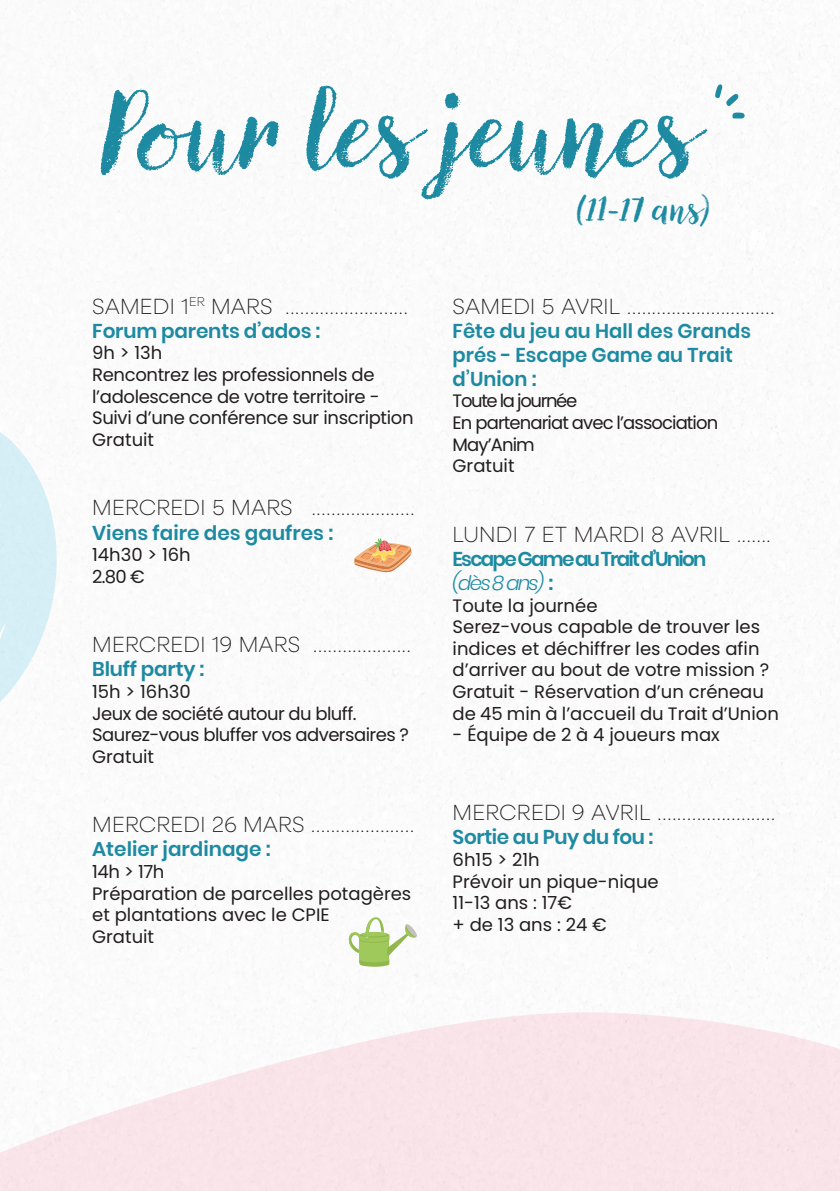
<style>
.page{position:relative;width:840px;height:1191px;background:#fff}
.page>*{position:absolute;margin:0;border:0;box-sizing:border-box;transform-origin:0 0}
.t1{font:110px "Canvas Script";color:#1e8da5}
.t2{font:36px "Canvas Script";color:#1e8da5}
.t3{font:200 22px "Neulis Cursive";letter-spacing:.01em;color:#231f20}
.t4{font:600 20px/24px "Poppins";color:#1e8da5}
.t5{font:600 20px/24px "Poppins";letter-spacing:-.09em;color:#1e8da5}
.t6{font:600 20px "Poppins";letter-spacing:-.02em;color:#1e8da5}
.t7{font:18px/21.6px "Poppins";color:#231f20}
.t8{font:18px/21.6px "Poppins";letter-spacing:-.02em;color:#231f20}
.t9{font:18px/21.6px "Poppins";letter-spacing:-.03em;color:#231f20}
.t10{font:18px/21.6px "Poppins";letter-spacing:-.05em;color:#231f20}
.s1{font-weight:300;font-style:italic}
</style>
<div class="page">
<img style="left:0;top:0;width:839px;height:1012px">
<svg style="left:0;top:1012px;width:839px;height:179px;fill:#f9e4ea"></svg>
<svg style="left:0;top:404px;width:58px;height:326px"></svg>
<svg style="left:353px;top:538px;width:59px;height:34px"></svg>
<svg style="left:347px;top:914px;width:70px;height:52px"></svg>
<h1 class="t1" style="left:104px;top:62px;width:595px">Pour les jeunes</h1>
<h2 class="t2" style="left:577px;top:186px;width:135px">(11-17 ans)</h2>
<p class="t3" style="left:92px;top:291px;width:317px">SAMEDI 1<sup>ER</sup> MARS .........................</p>
<p class="t4" style="left:92px;top:319px;width:229px">Forum parents d’ados :</p>
<p class="t8" style="left:92px;top:342px;width:323px">9h &gt; 13h<br>Rencontrez les professionnels de l’adolescence de votre territoire -<br>Suivi d’une conférence sur inscription<br>Gratuit</p>
<p class="t3" style="left:92px;top:493px;width:324px">MERCREDI 5 MARS .....................</p>
<p class="t4" style="left:92px;top:520px;width:242px">Viens faire des gaufres :</p>
<p class="t7" style="left:92px;top:544px;width:100px">14h30 &gt; 16h<br>2.80 €</p>
<p class="t3" style="left:92px;top:629px;width:320px">MERCREDI 19 MARS ....................</p>
<p class="t4" style="left:92px;top:657px;width:114px">Bluff party :</p>
<p class="t9" style="left:92px;top:681px;width:318px">15h &gt; 16h30<br>Jeux de société autour du bluff.<br>Saurez-vous bluffer vos adversaires ?<br>Gratuit</p>
<p class="t3" style="left:92px;top:809px;width:323px">MERCREDI 26 MARS .....................</p>
<p class="t4" style="left:92px;top:837px;width:180px">Atelier jardinage :</p>
<p class="t7" style="left:92px;top:861px;width:320px">14h &gt; 17h<br>Préparation de parcelles potagères et plantations avec le CPIE<br>Gratuit</p>
<p class="t3" style="left:452px;top:291px;width:323px">SAMEDI 5 AVRIL ..............................</p>
<p class="t4" style="left:452px;top:319px;width:299px">Fête du jeu au Hall des Grands prés - Escape Game au Trait d’Union :</p>
<p class="t10" style="left:452px;top:390px;width:267px">Toute la journée<br>En partenariat avec l’association<br>May’Anim<br>Gratuit</p>
<p class="t3" style="left:452px;top:519px;width:320px">LUNDI 7 ET MARDI 8 AVRIL .......</p>
<p class="t5" style="left:452px;top:547px;width:255px">Escape Game au Trait d’Union <span class="s1">(dès 8 ans)</span> :</p>
<p class="t7" style="left:452px;top:594px;width:328px">Toute la journée<br>Serez-vous capable de trouver les indices et déchiffrer les codes afin d’arriver au bout de votre mission ?<br>Gratuit - Réservation d’un créneau de 45 min à l’accueil du Trait d’Union</p>
<p class="t7" style="left:452px;top:724px;width:269px">- Équipe de 2 à 4 joueurs max</p>
<p class="t3" style="left:452px;top:797px;width:324px">MERCREDI 9 AVRIL ........................</p>
<p class="t6" style="left:452px;top:826px;width:202px">Sortie au Puy du fou :</p>
<p class="t7" style="left:452px;top:849px;width:207px">6h15 &gt; 21h<br>Prévoir un pique-nique<br>11-13 ans : 17€<br>+ de 13 ans : 24 €</p>
</div>
